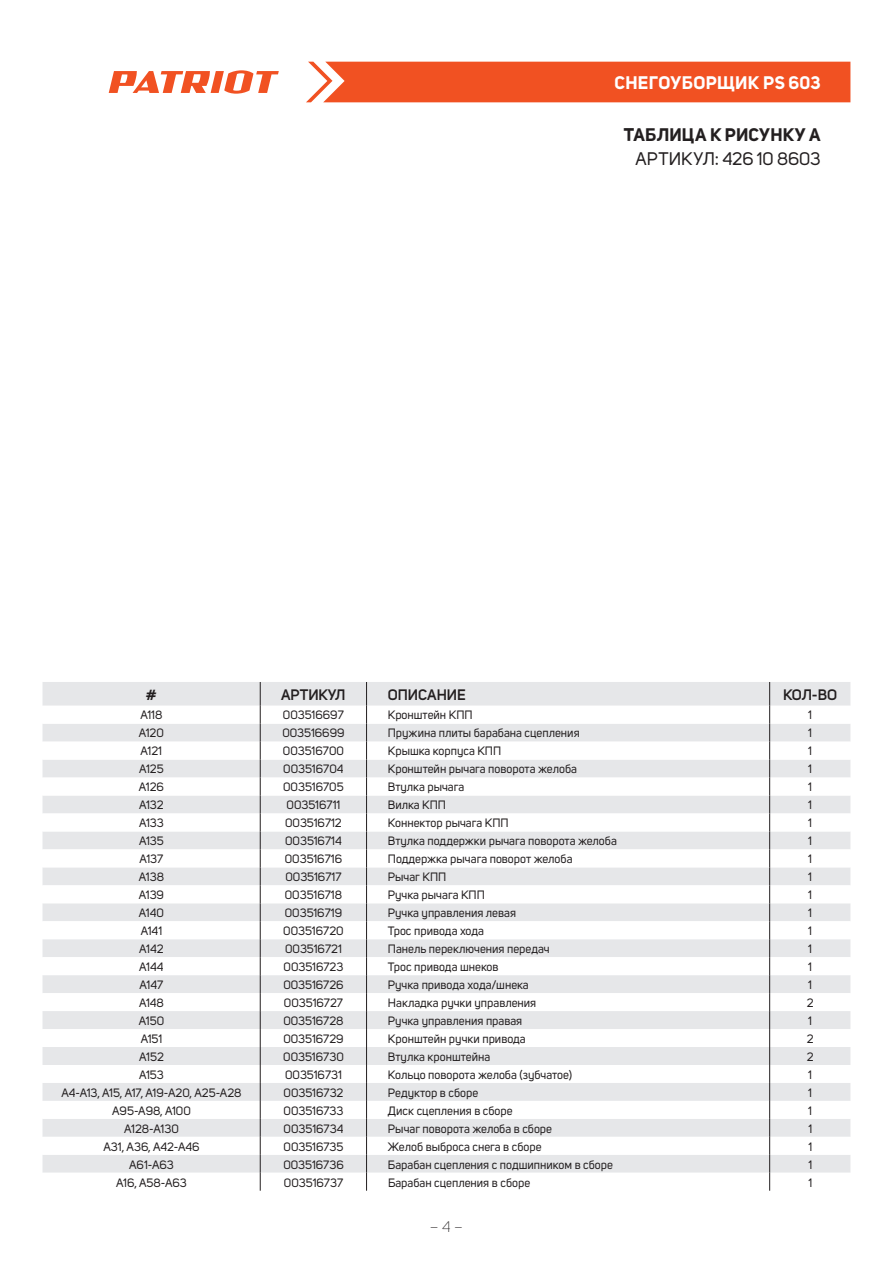
<style>
.page{position:relative;width:893px;height:1263px;background:#fff}
.page>*{position:absolute;margin:0;border:0;box-sizing:border-box;transform-origin:0 0}
.t1{font:700 18px "Uni Sans";letter-spacing:.015em;color:#fff}
.t2{font:18px "Uni Sans";letter-spacing:-.005em;color:#231f20}
.t3{font:700 18px "Uni Sans";letter-spacing:.02em;color:#231f20}
.t4{font:600 15px "Uni Sans";color:#231f20}
.t5{font:300 15px "Uni Sans";color:#231f20}
.t6{font:12px "Uni Sans";color:#231f20}
</style>
<div class="page">
<div style="left:306px;top:62px;width:544px;height:40px;background:#f15122"></div>
<svg style="left:109px;top:70px;width:170px;height:24px"></svg>
<div style="left:43px;top:682px;width:807px;height:24px;background:#e6e7e9"></div>
<svg style="left:43px;top:706px;width:807px;height:485px"></svg>
<svg style="left:260px;top:682px;width:1px;height:509px"></svg>
<svg style="left:366px;top:682px;width:1px;height:509px"></svg>
<svg style="left:769px;top:682px;width:1px;height:509px"></svg>
<h1 class="t1" style="left:615px;top:72px;width:208px">СНЕГОУБОРЩИК PS 603</h1>
<h1 class="t3" style="left:624px;top:123px;width:198px">ТАБЛИЦА К РИСУНКУ A</h1>
<h1 class="t2" style="left:635px;top:148px;width:187px">АРТИКУЛ: 426 10 8603</h1>
<p class="t4" style="left:146px;top:686px;width:12px">#</p>
<p class="t4" style="left:281px;top:686px;width:66px">АРТИКУЛ</p>
<p class="t4" style="left:388px;top:686px;width:80px">ОПИСАНИЕ</p>
<p class="t4" style="left:783px;top:686px;width:56px">КОЛ-ВО</p>
<p class="t6" style="left:140px;top:708px;width:23px">A118</p>
<p class="t6" style="left:283px;top:708px;width:62px">003516697</p>
<p class="t6" style="left:388px;top:708px;width:86px">Кронштейн КПП</p>
<p class="t6" style="left:808px;top:708px;width:5px">1</p>
<p class="t6" style="left:139px;top:726px;width:27px">A120</p>
<p class="t6" style="left:282px;top:726px;width:64px">003516699</p>
<p class="t6" style="left:388px;top:726px;width:193px">Пружина плиты барабана сцепления</p>
<p class="t6" style="left:808px;top:726px;width:5px">1</p>
<p class="t6" style="left:141px;top:744px;width:23px">A121</p>
<p class="t6" style="left:283px;top:744px;width:62px">003516700</p>
<p class="t6" style="left:388px;top:744px;width:115px">Крышка корпуса КПП</p>
<p class="t6" style="left:808px;top:744px;width:5px">1</p>
<p class="t6" style="left:139px;top:762px;width:26px">A125</p>
<p class="t6" style="left:283px;top:762px;width:62px">003516704</p>
<p class="t6" style="left:388px;top:762px;width:191px">Кронштейн рычага поворота желоба</p>
<p class="t6" style="left:808px;top:762px;width:5px">1</p>
<p class="t6" style="left:139px;top:780px;width:27px">A126</p>
<p class="t6" style="left:283px;top:780px;width:62px">003516705</p>
<p class="t6" style="left:388px;top:780px;width:78px">Втулка рычага</p>
<p class="t6" style="left:808px;top:780px;width:5px">1</p>
<p class="t6" style="left:139px;top:798px;width:26px">A132</p>
<p class="t6" style="left:287px;top:798px;width:55px">003516711</p>
<p class="t6" style="left:388px;top:798px;width:60px">Вилка КПП</p>
<p class="t6" style="left:808px;top:798px;width:5px">1</p>
<p class="t6" style="left:139px;top:816px;width:26px">A133</p>
<p class="t6" style="left:285px;top:816px;width:58px">003516712</p>
<p class="t6" style="left:388px;top:816px;width:122px">Коннектор рычага КПП</p>
<p class="t6" style="left:808px;top:816px;width:5px">1</p>
<p class="t6" style="left:139px;top:834px;width:26px">A135</p>
<p class="t6" style="left:285px;top:834px;width:58px">003516714</p>
<p class="t6" style="left:388px;top:834px;width:230px">Втулка поддержки рычага поворота желоба</p>
<p class="t6" style="left:808px;top:834px;width:5px">1</p>
<p class="t6" style="left:139px;top:852px;width:25px">A137</p>
<p class="t6" style="left:285px;top:852px;width:59px">003516716</p>
<p class="t6" style="left:388px;top:852px;width:186px">Поддержка рычага поворот желоба</p>
<p class="t6" style="left:808px;top:852px;width:5px">1</p>
<p class="t6" style="left:139px;top:870px;width:27px">A138</p>
<p class="t6" style="left:285px;top:870px;width:58px">003516717</p>
<p class="t6" style="left:388px;top:870px;width:60px">Рычаг КПП</p>
<p class="t6" style="left:808px;top:870px;width:5px">1</p>
<p class="t6" style="left:139px;top:888px;width:27px">A139</p>
<p class="t6" style="left:285px;top:888px;width:59px">003516718</p>
<p class="t6" style="left:388px;top:888px;width:99px">Ручка рычага КПП</p>
<p class="t6" style="left:808px;top:888px;width:5px">1</p>
<p class="t6" style="left:139px;top:906px;width:27px">A140</p>
<p class="t6" style="left:285px;top:906px;width:59px">003516719</p>
<p class="t6" style="left:388px;top:906px;width:130px">Ручка управления левая</p>
<p class="t6" style="left:808px;top:906px;width:5px">1</p>
<p class="t6" style="left:141px;top:924px;width:23px">A141</p>
<p class="t6" style="left:283px;top:924px;width:62px">003516720</p>
<p class="t6" style="left:388px;top:924px;width:98px">Трос привода хода</p>
<p class="t6" style="left:808px;top:924px;width:5px">1</p>
<p class="t6" style="left:139px;top:942px;width:26px">A142</p>
<p class="t6" style="left:285px;top:942px;width:58px">003516721</p>
<p class="t6" style="left:388px;top:942px;width:163px">Панель переключения передач</p>
<p class="t6" style="left:808px;top:942px;width:5px">1</p>
<p class="t6" style="left:139px;top:960px;width:26px">A144</p>
<p class="t6" style="left:284px;top:960px;width:61px">003516723</p>
<p class="t6" style="left:388px;top:960px;width:112px">Трос привода шнеков</p>
<p class="t6" style="left:808px;top:960px;width:5px">1</p>
<p class="t6" style="left:140px;top:978px;width:25px">A147</p>
<p class="t6" style="left:283px;top:978px;width:62px">003516726</p>
<p class="t6" style="left:388px;top:978px;width:142px">Ручка привода хода/шнека</p>
<p class="t6" style="left:808px;top:978px;width:5px">1</p>
<p class="t6" style="left:139px;top:996px;width:26px">A148</p>
<p class="t6" style="left:284px;top:996px;width:61px">003516727</p>
<p class="t6" style="left:388px;top:996px;width:150px">Накладка ручки управления</p>
<p class="t6" style="left:807px;top:996px;width:8px">2</p>
<p class="t6" style="left:139px;top:1014px;width:27px">A150</p>
<p class="t6" style="left:283px;top:1014px;width:62px">003516728</p>
<p class="t6" style="left:388px;top:1014px;width:136px">Ручка управления правая</p>
<p class="t6" style="left:808px;top:1014px;width:5px">1</p>
<p class="t6" style="left:141px;top:1032px;width:23px">A151</p>
<p class="t6" style="left:283px;top:1032px;width:62px">003516729</p>
<p class="t6" style="left:388px;top:1032px;width:139px">Кронштейн ручки привода</p>
<p class="t6" style="left:807px;top:1032px;width:8px">2</p>
<p class="t6" style="left:139px;top:1050px;width:26px">A152</p>
<p class="t6" style="left:283px;top:1050px;width:62px">003516730</p>
<p class="t6" style="left:388px;top:1050px;width:104px">Втулка кронштейна</p>
<p class="t6" style="left:807px;top:1050px;width:8px">2</p>
<p class="t6" style="left:139px;top:1068px;width:26px">A153</p>
<p class="t6" style="left:285px;top:1068px;width:58px">003516731</p>
<p class="t6" style="left:388px;top:1068px;width:186px">Кольцо поворота желоба (зубчатое)</p>
<p class="t6" style="left:808px;top:1068px;width:5px">1</p>
<p class="t6" style="left:61px;top:1085px;width:182px">A4-A13, A15, A17, A19-A20, A25-A28</p>
<p class="t6" style="left:284px;top:1085px;width:61px">003516732</p>
<p class="t6" style="left:388px;top:1085px;width:92px">Редуктор в сборе</p>
<p class="t6" style="left:808px;top:1085px;width:5px">1</p>
<p class="t6" style="left:112px;top:1103px;width:80px">A95-A98, A100</p>
<p class="t6" style="left:284px;top:1103px;width:62px">003516733</p>
<p class="t6" style="left:388px;top:1103px;width:126px">Диск сцепления в сборе</p>
<p class="t6" style="left:808px;top:1103px;width:5px">1</p>
<p class="t6" style="left:124px;top:1121px;width:56px">A128-A130</p>
<p class="t6" style="left:284px;top:1121px;width:61px">003516734</p>
<p class="t6" style="left:388px;top:1121px;width:166px">Рычаг поворота желоба в сборе</p>
<p class="t6" style="left:808px;top:1121px;width:5px">1</p>
<p class="t6" style="left:104px;top:1139px;width:98px">A31, A36, A42-A46</p>
<p class="t6" style="left:284px;top:1139px;width:62px">003516735</p>
<p class="t6" style="left:388px;top:1139px;width:155px">Желоб выброса снега в сборе</p>
<p class="t6" style="left:808px;top:1139px;width:5px">1</p>
<p class="t6" style="left:129px;top:1157px;width:46px">A61-A63</p>
<p class="t6" style="left:283px;top:1157px;width:62px">003516736</p>
<p class="t6" style="left:388px;top:1157px;width:227px">Барабан сцепления с подшипником в сборе</p>
<p class="t6" style="left:808px;top:1157px;width:5px">1</p>
<p class="t6" style="left:116px;top:1175px;width:72px">A16, A58-A63</p>
<p class="t6" style="left:284px;top:1175px;width:61px">003516737</p>
<p class="t6" style="left:388px;top:1175px;width:144px">Барабан сцепления в сборе</p>
<p class="t6" style="left:808px;top:1175px;width:5px">1</p>
<p class="t5" style="left:430px;top:1218px;width:35px">– 4 –</p>
</div>
